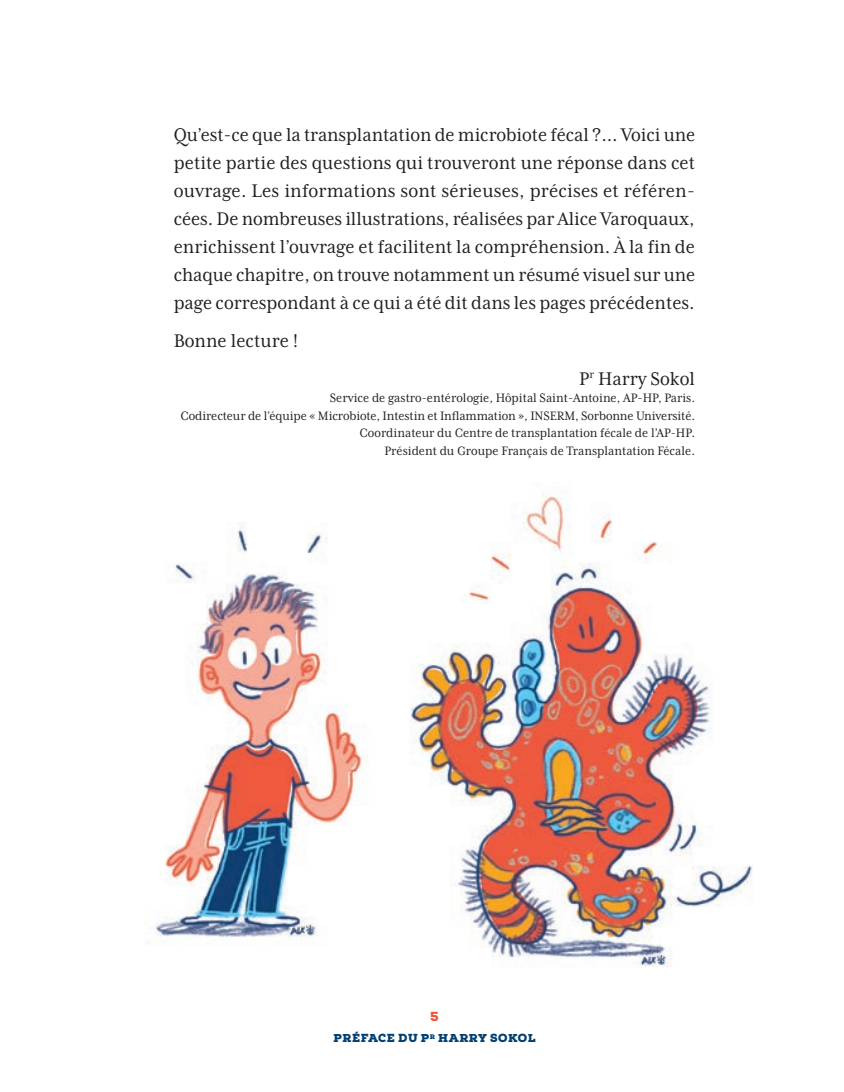
<style>
.page{position:relative;width:844px;height:1092px;background:#fff}
.page>*{position:absolute;margin:0;border:0;box-sizing:border-box;transform-origin:0 0}
.t1{font:21px/28px "Mrs Eaves XL Serif Nar OT";color:#231f20;text-align:justify}
.t2{font:14px/17.5px "Mrs Eaves XL Serif Nar OT";color:#231f20;text-align:right}
.t3{font:900 13.12px "Nexa";color:#f0593e}
.t4{font:900 11.38px "Nexa Slab";letter-spacing:.055em;color:#024072}
</style>
<div class="page">
<img style="left:147px;top:487px;width:606px;height:480px">
<p class="t1" style="left:174px;top:121px;width:523px">Qu’est-ce que la transplantation de microbiote fécal ?... Voici une petite partie des questions qui trouveront une réponse dans cet ouvrage. Les informations sont sérieuses, précises et référen&shy;cées. De nombreuses illustrations, réalisées par Alice Varoquaux, enrichissent l’ouvrage et facilitent la compréhension. À la fin de chaque chapitre, on trouve notamment un résumé visuel sur une page correspondant à ce qui a été dit dans les pages précédentes.</p>
<p class="t1" style="left:174px;top:326px;width:126px">Bonne lecture !</p>
<p class="t1" style="left:579px;top:364px;width:117px">P<sup>r</sup> Harry Sokol</p>
<p class="t2" style="left:180px;top:389px;width:516px">Service de gastro-entérologie, Hôpital Saint-Antoine, AP-HP, Paris.<br>Codirecteur de l’équipe « Microbiote, Intestin et Inflammation », INSERM, Sorbonne Université.<br>Coordinateur du Centre de transplantation fécale de l’AP-HP.<br>Président du Groupe Français de Transplantation Fécale.</p>
<p class="t3" style="left:430px;top:1007px;width:10px">5</p>
<p class="t4" style="left:333px;top:1031px;width:204px">PRÉFACE DU P<sup>R</sup> HARRY SOKOL</p>
</div>
